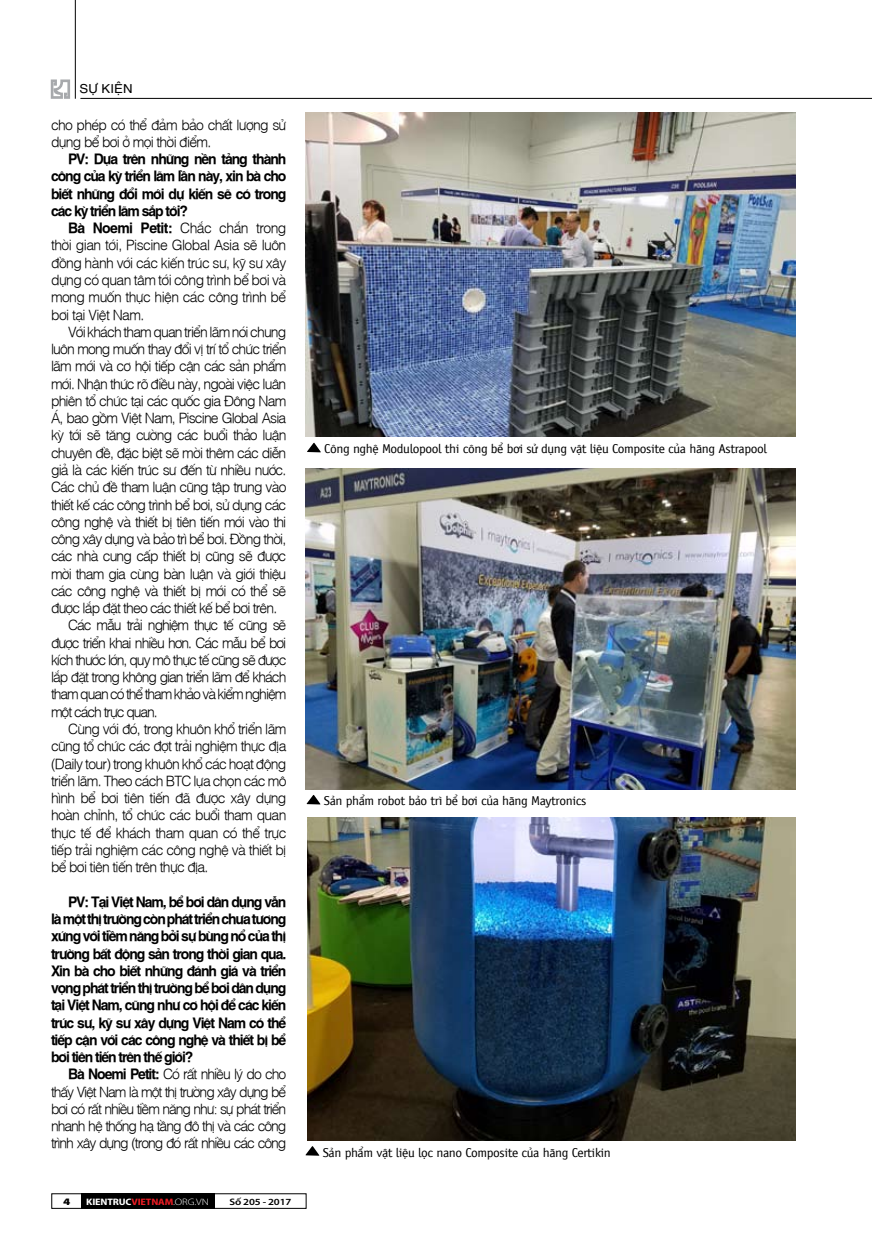
<style>
.page{position:relative;width:872px;height:1234px;background:#fff}
.page>*{position:absolute;margin:0;border:0;box-sizing:border-box;transform-origin:0 0}
.t1{font:300 14.25px/17.2px "SFU Helvetica";letter-spacing:-.06em;color:#000;text-align:justify}
.t2{font:700 14.25px/17.2px "SFU Helvetica";letter-spacing:-.075em;color:#000;text-align:justify}
.t3{font:12.9px "Officina Sans";letter-spacing:-.03em;color:#000;scale:1.05 1}
.t4{font:12.3px "UTM Helve";letter-spacing:-.03em;color:#000;scale:1.07 1}
.t5{font:900 semi-expanded 9.9px "Myriad Pro";color:#000;scale:1.18 1}
.t6{font:700 semi-condensed 9.45px "Myriad Pro";letter-spacing:-.015em;color:#fff;scale:1.18 1}
.t7{font:600 9.45px "Myriad Pro";letter-spacing:-.015em;color:#000;scale:1.18 1}
.s1{font-weight:700}
.s2{color:#ed1c24}
.s3{font-weight:300;font-stretch:normal}
</style>
<div class="page">
<svg style="left:51px;top:79px;width:19px;height:20px"></svg>
<hr style="left:81px;top:98px;width:791px;height:1px;background:#000">
<hr style="left:75px;top:0;width:1px;height:99px;background:#000">
<div style="left:81px;top:1192px;width:133px;height:16px;background:#000"></div>
<img style="left:305px;top:113px;width:490px;height:323px">
<img style="left:305px;top:469px;width:490px;height:320px">
<img style="left:307px;top:817px;width:488px;height:323px">
<svg style="left:306px;top:795px;width:15px;height:9px"></svg>
<svg style="left:305px;top:1146px;width:14px;height:9px"></svg>
<svg style="left:307px;top:442px;width:14px;height:10px"></svg>
<p class="t4" style="left:80px;top:79px;width:52px">SỰ KIỆN</p>
<p class="t1" style="left:51px;top:114px;width:237px">cho phép có thể đảm bảo chất lượng sử dụng bể bơi ở mọi thời điểm.</p>
<p class="t2" style="left:51px;top:149px;width:237px;text-indent:17px">PV: Dựa trên những nền tảng thành công của kỳ triển lãm lần này, xin bà cho biết những đổi mới dự kiến sẽ có trong các kỳ triển lãm sắp tới?</p>
<p class="t1" style="left:51px;top:218px;width:237px;text-indent:17px"><span class="s1">Bà Noemi Petit:</span> Chắc chắn trong thời gian tới, Piscine Global Asia sẽ luôn đồng hành với các kiến trúc sư, kỹ sư xây dựng có quan tâm tới công trình bể bơi và mong muốn thực hiện các công trình bể bơi tại Việt Nam.</p>
<p class="t1" style="left:68px;top:322px;width:220px">Với khách tham quan triển lãm nói chung</p>
<p class="t1" style="left:51px;top:339px;width:237px">luôn mong muốn thay đổi vị trí tổ chức triển</p>
<p class="t1" style="left:51px;top:356px;width:237px">lãm mới và cơ hội tiếp cận các sản phẩm</p>
<p class="t1" style="left:51px;top:373px;width:237px">mới. Nhận thức rõ điều này, ngoài việc luân</p>
<p class="t1" style="left:51px;top:391px;width:237px">phiên tổ chức tại các quốc gia Đông Nam</p>
<p class="t1" style="left:51px;top:408px;width:237px">Á, bao gồm Việt Nam, Piscine Global Asia</p>
<p class="t1" style="left:51px;top:425px;width:237px">kỳ tới sẽ tăng cường các buổi thảo luận</p>
<p class="t1" style="left:51px;top:442px;width:237px">chuyên đề, đặc biệt sẽ mời thêm các diễn</p>
<p class="t1" style="left:51px;top:460px;width:237px">giả là các kiến trúc sư đến từ nhiều nước.</p>
<p class="t1" style="left:51px;top:477px;width:237px">Các chủ đề tham luận cũng tập trung vào</p>
<p class="t1" style="left:51px;top:494px;width:237px">thiết kế các công trình bể bơi, sử dụng các</p>
<p class="t1" style="left:51px;top:511px;width:237px">công nghệ và thiết bị tiên tiến mới vào thi</p>
<p class="t1" style="left:51px;top:529px;width:237px">công xây dựng và bảo trì bể bơi. Đồng thời,</p>
<p class="t1" style="left:51px;top:546px;width:237px">các nhà cung cấp thiết bị cũng sẽ được</p>
<p class="t1" style="left:51px;top:563px;width:237px">mời tham gia cùng bàn luận và giới thiệu</p>
<p class="t1" style="left:51px;top:580px;width:237px">các công nghệ và thiết bị mới có thể sẽ</p>
<p class="t1" style="left:51px;top:598px;width:228px">được lắp đặt theo các thiết kế bể bơi trên.</p>
<p class="t1" style="left:68px;top:615px;width:220px">Các mẫu trải nghiệm thực tế cũng sẽ</p>
<p class="t1" style="left:51px;top:632px;width:237px">được triển khai nhiều hơn. Các mẫu bể bơi</p>
<p class="t1" style="left:51px;top:649px;width:237px">kích thước lớn, quy mô thực tế cũng sẽ được</p>
<p class="t1" style="left:51px;top:667px;width:237px">lắp đặt trong không gian triển lãm để khách</p>
<p class="t1" style="left:51px;top:684px;width:237px">tham quan có thể tham khảo và kiểm nghiệm</p>
<p class="t1" style="left:51px;top:701px;width:108px">một cách trực quan.</p>
<p class="t1" style="left:68px;top:718px;width:220px">Cùng với đó, trong khuôn khổ triển lãm</p>
<p class="t1" style="left:51px;top:736px;width:237px">cũng tổ chức các đợt trải nghiệm thực địa</p>
<p class="t1" style="left:51px;top:753px;width:237px">(Daily tour) trong khuôn khổ các hoạt động</p>
<p class="t1" style="left:51px;top:770px;width:237px">triển lãm. Theo cách BTC lựa chọn các mô</p>
<p class="t1" style="left:51px;top:787px;width:237px">hình bể bơi tiên tiến đã được xây dựng</p>
<p class="t1" style="left:51px;top:805px;width:237px">hoàn chỉnh, tổ chức các buổi tham quan</p>
<p class="t1" style="left:51px;top:822px;width:237px">thực tế để khách tham quan có thể trực</p>
<p class="t1" style="left:51px;top:839px;width:237px">tiếp trải nghiệm các công nghệ và thiết bị</p>
<p class="t1" style="left:51px;top:857px;width:159px">bể bơi tiên tiến trên thực địa.</p>
<p class="t2" style="left:51px;top:891px;width:237px;text-indent:17px">PV: Tại Việt Nam, bể bơi dân dụng vẫn là một thị trường còn phát triển chưa tương xứng với tiềm năng bởi sự bùng nổ của thị trường bất động sản trong thời gian qua.<br>Xin bà cho biết những đánh giá và triển vọng phát triển thị trường bể bơi dân dụng tại Việt Nam, cũng như cơ hội để các kiến trúc sư, kỹ sư xây dựng Việt Nam có thể tiếp cận với các công nghệ và thiết bị bể bơi tiên tiến trên thế giới?</p>
<p class="t1" style="left:51px;top:1064px;width:237px;text-indent:17px"><span class="s1">Bà Noemi Petit:</span> Có rất nhiều lý do cho thấy Việt Nam là một thị trường xây dựng bể bơi có rất nhiều tiềm năng như: sự phát triển nhanh hệ thống hạ tầng đô thị và các công trình xây dựng (trong đó rất nhiều các công</p>
<p class="t5" style="left:63px;top:1194px;width:8px">4</p>
<p class="t6" style="left:86px;top:1194px;width:105px">KIENTRUC<span class="s2">VIETNAM</span><span class="s3">.ORG.VN</span></p>
<p class="t7" style="left:229px;top:1194px;width:54px">Số 205 - 2017</p>
<p class="t3" style="left:324px;top:440px;width:423px">Công nghệ Modulopool thi công bể bơi sử dụng vật liệu Composite của hãng Astrapool</p>
<p class="t3" style="left:324px;top:792px;width:251px">Sản phẩm robot bảo trì bể bơi của hãng Maytronics</p>
<p class="t3" style="left:323px;top:1142px;width:276px">Sản phẩm vật liệu lọc nano Composite của hãng Certikin</p>
</div>
